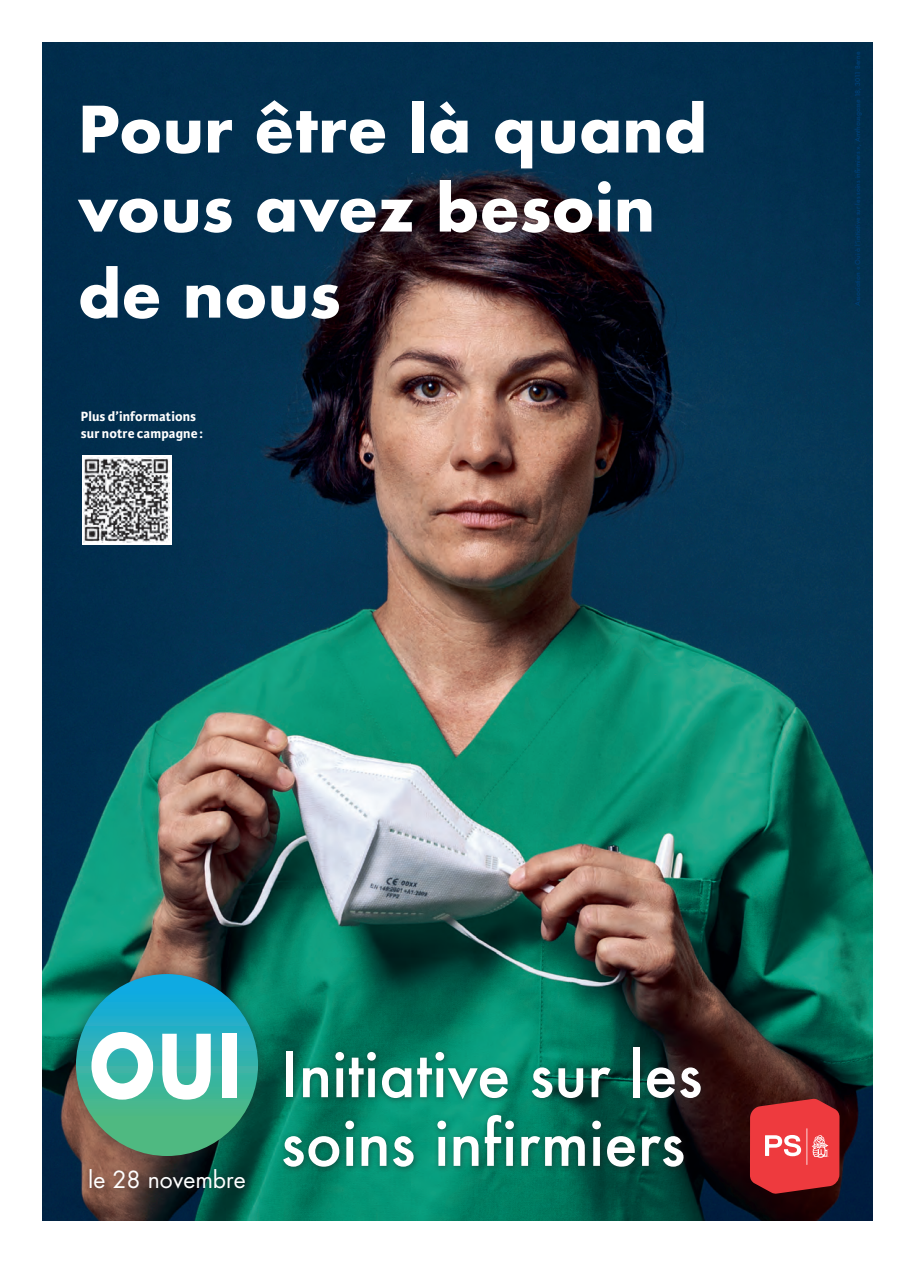
<style>
.page{position:relative;width:915px;height:1263px;background:#fff}
.page>*{position:absolute;margin:0;border:0;box-sizing:border-box;transform-origin:0 0}
.t1{font:700 62.1px/79.1px "Futura";color:#fff}
.t2{font:500 60.75px/68.7px "Futura";color:#fff}
.t3{font:22.95px "Futura Std";color:#fff}
.t4{font:700 14.25px/17px "Karmina Sans";letter-spacing:.01em;color:#fff}
.t5{font:500 6.6px "Futura";color:#004078}
</style>
<div class="page">
<img style="left:43px;top:43px;width:829px;height:1177px">
<div style="left:85px;top:1165px;width:167px;height:31px;background:#231f20;opacity:.5"></div>
<div style="left:279px;top:1042px;width:429px;height:132px;background:#231f20;opacity:.5"></div>
<div style="left:63px;top:961px;width:208px;height:208px;background:#231f20;opacity:.5"></div>
<div style="left:76px;top:974px;width:182px;height:182px;background:linear-gradient(to bottom,#0da9e7,#59bb71);border-radius:91px"></div>
<svg style="left:91px;top:1032px;width:62px;height:68px"></svg>
<svg style="left:162px;top:1034px;width:49px;height:66px"></svg>
<div style="left:222px;top:1034px;width:15px;height:64px;background:#fff"></div>
<svg style="left:749px;top:1099px;width:90px;height:95px;background:#d74044"></svg>
<hr style="left:806px;top:1128px;width:1px;height:37px;background:#fff">
<div style="left:82px;top:455px;width:89px;height:90px;background:#fff"></div>
<img style="left:84px;top:457px;width:85px;height:85px">
<h1 class="t1" style="left:78px;top:90px;width:630px">Pour être là quand vous avez besoin</h1>
<h1 class="t1" style="left:78px;top:255px;width:264px">de nous</h1>
<h3 class="t4" style="left:81px;top:408px;width:123px">Plus d’informations sur notre campagne :</h3>
<p class="t5" style="left:852px;top:306px;width:256px;rotate:-90deg">Association « Oui à l’initiative sur les soins infirmiers », Amthausgasse 18, 3011 Berne</p>
<h3 class="t3" style="left:88px;top:1165px;width:159px">le 28 novembre</h3>
<h2 class="t2" style="left:281px;top:1039px;width:423px">Initiative sur les soins infirmiers</h2>
</div>
